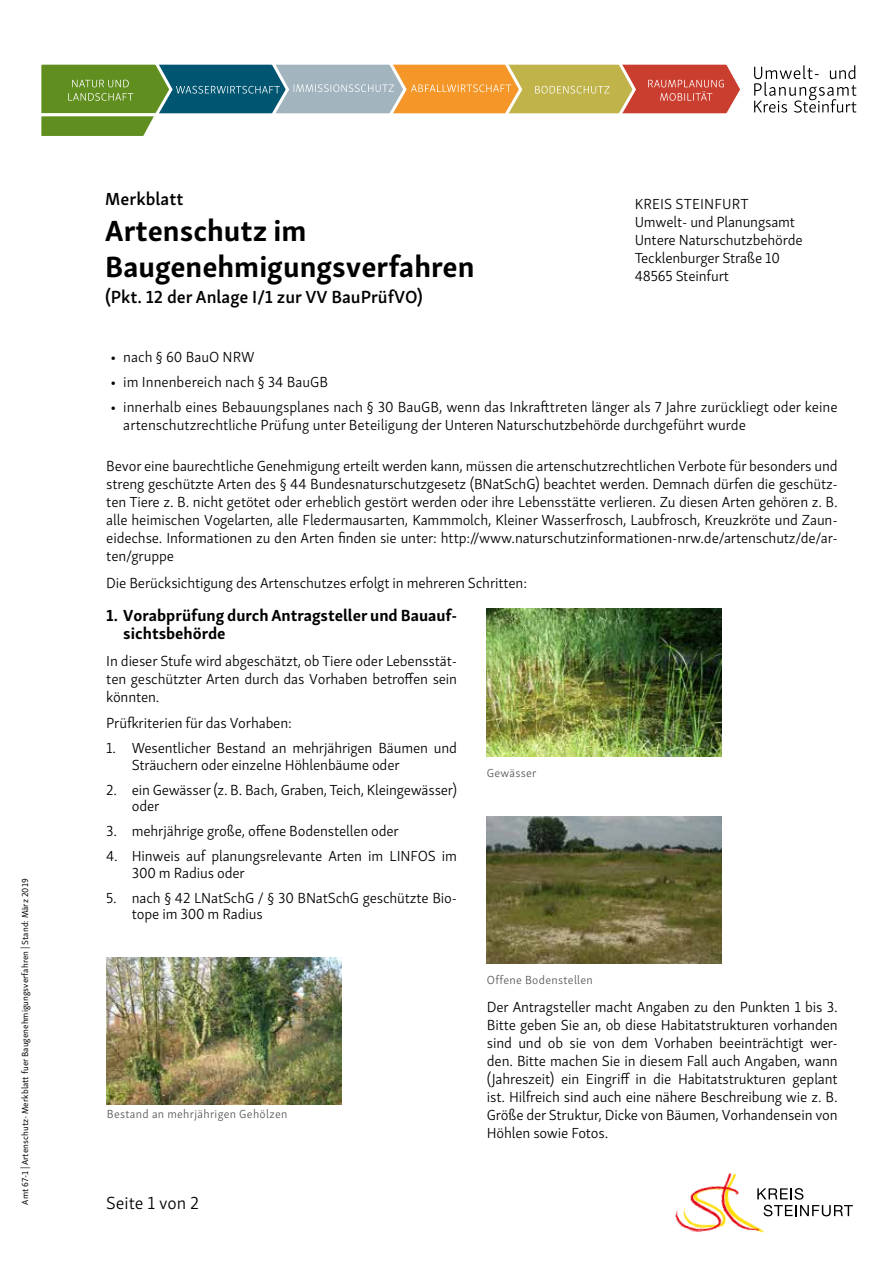
<style>
.page{position:relative;width:893px;height:1263px;background:#fff}
.page>*{position:absolute;margin:0;border:0;box-sizing:border-box;transform-origin:0 0}
.t1{font:700 30px/36px "Skolar Sans Latn";color:#000}
.t2{font:600 18px "Skolar Sans Latn";color:#000}
.t3{font:300 18px "Skolar Sans Latn";color:#000}
.t4{font:700 16.5px/18px "Skolar Sans Latn";color:#000}
.t5{font:300 15px/18px "Skolar Sans Latn";letter-spacing:-.01em;color:#000}
.t6{font:300 12px "Skolar Sans Latn";letter-spacing:.025em;color:#575756}
.t7{font:9px "Skolar Sans Latn";letter-spacing:.005em;color:#000}
</style>
<div class="page">
<svg style="left:773px;top:1188px;width:80px;height:28px"></svg>
<img style="left:675px;top:1173px;width:98px;height:60px">
<svg style="left:754px;top:65px;width:102px;height:48px"></svg>
<svg style="left:41px;top:64px;width:699px;height:72px"></svg>
<img style="left:106px;top:957px;width:235px;height:148px">
<img style="left:487px;top:609px;width:235px;height:147px">
<img style="left:487px;top:816px;width:235px;height:148px">
<p class="t7" style="left:18px;top:1205px;width:328px;rotate:-90deg">Amt 67-1 | Artenschutz- Merkblatt fuer Baugenehmigungsverfahren | Stand: März 2019</p>
<p class="t2" style="left:105px;top:184px;width:80px">Merkblatt</p>
<h1 class="t1" style="left:105px;top:210px;width:371px">Artenschutz im<br>Baugenehmigungsverfahren</h1>
<p class="t2" style="left:105px;top:282px;width:319px">(Pkt. 12 der Anlage I/1 zur VV BauPrüfVO)</p>
<p class="t5" style="left:635px;top:194px;width:169px">KREIS STEINFURT<br>Umwelt- und Planungsamt<br>Untere Naturschutzbehörde<br>Tecklenburger Straße 10<br>48565 Steinfurt</p>
<p class="t5" style="left:111px;top:347px;width:146px">• nach § 60 BauO NRW</p>
<p class="t5" style="left:111px;top:372px;width:219px">• im Innenbereich nach § 34 BauGB</p>
<p class="t5" style="left:123px;top:397px;width:716px;text-indent:-13px">• innerhalb eines Bebauungsplanes nach § 30 BauGB, wenn das Inkrafttreten länger als 7 Jahre zurückliegt oder keine artenschutzrechtliche Prüfung unter Beteiligung der Unteren Naturschutzbehörde durchgeführt wurde</p>
<p class="t5" style="left:106px;top:456px;width:733px;text-align:justify">Bevor eine baurechtliche Genehmigung erteilt werden kann, müssen die artenschutzrechtlichen Verbote für besonders und streng geschützte Arten des § 44 Bundesnaturschutzgesetz (BNatSchG) beachtet werden. Demnach dürfen die geschütz&shy;ten Tiere z. B. nicht getötet oder erheblich gestört werden oder ihre Lebensstätte verlieren. Zu diesen Arten gehören z. B. alle heimischen Vogelarten, alle Fledermausarten, Kammmolch, Kleiner Wasserfrosch, Laubfrosch, Kreuzkröte und Zaun&shy;eidechse. Informationen zu den Arten finden sie unter: http://www.naturschutzinformationen-nrw.de/artenschutz/de/ar&shy;ten/gruppe</p>
<p class="t5" style="left:106px;top:573px;width:422px">Die Berücksichtigung des Artenschutzes erfolgt in mehreren Schritten:</p>
<p class="t4" style="left:123px;top:605px;width:335px;text-indent:-17px">1. Vorabprüfung durch Antragsteller und Bauauf&shy;sichtsbehörde</p>
<p class="t5" style="left:106px;top:651px;width:352px;text-align:justify">In dieser Stufe wird abgeschätzt, ob Tiere oder Lebensstät&shy;ten geschützter Arten durch das Vorhaben betroffen sein könnten.</p>
<p class="t5" style="left:106px;top:713px;width:187px">Prüfkriterien für das Vorhaben:</p>
<p class="t5" style="left:132px;top:739px;width:327px;line-height:16.5px;text-indent:-26px">1. Wesentlicher Bestand an mehrjährigen Bäumen und<br>Sträuchern oder einzelne Höhlenbäume oder</p>
<p class="t5" style="left:132px;top:780px;width:327px;line-height:16.5px;text-indent:-26px">2. ein Gewässer (z. B. Bach, Graben, Teich, Kleingewässer) oder</p>
<p class="t5" style="left:106px;top:821px;width:294px">3. mehrjährige große, offene Bodenstellen oder</p>
<p class="t5" style="left:132px;top:847px;width:327px;line-height:16.5px;text-indent:-26px">4. Hinweis auf planungsrelevante Arten im LINFOS im<br>300 m Radius oder</p>
<p class="t5" style="left:132px;top:888px;width:327px;line-height:16.5px;text-indent:-26px">5. nach § 42 LNatSchG / § 30 BNatSchG geschützte Bio&shy;tope im 300 m Radius</p>
<p class="t6" style="left:107px;top:1105px;width:182px">Bestand an mehrjährigen Gehölzen</p>
<p class="t3" style="left:106px;top:1190px;width:94px">Seite 1 von 2</p>
<p class="t6" style="left:487px;top:764px;width:51px">Gewässer</p>
<p class="t6" style="left:487px;top:971px;width:108px">Offene Bodenstellen</p>
<p class="t5" style="left:487px;top:997px;width:352px;text-align:justify">Der Antragsteller macht Angaben zu den Punkten 1 bis 3.<br>Bitte geben Sie an, ob diese Habitatstrukturen vorhanden sind und ob sie von dem Vorhaben beeinträchtigt wer&shy;den. Bitte machen Sie in diesem Fall auch Angaben, wann (Jahreszeit) ein Eingriff in die Habitatstrukturen geplant ist. Hilfreich sind auch eine nähere Beschreibung wie z. B.<br>Größe der Struktur, Dicke von Bäumen, Vorhandensein von Höhlen sowie Fotos.</p>
</div>
